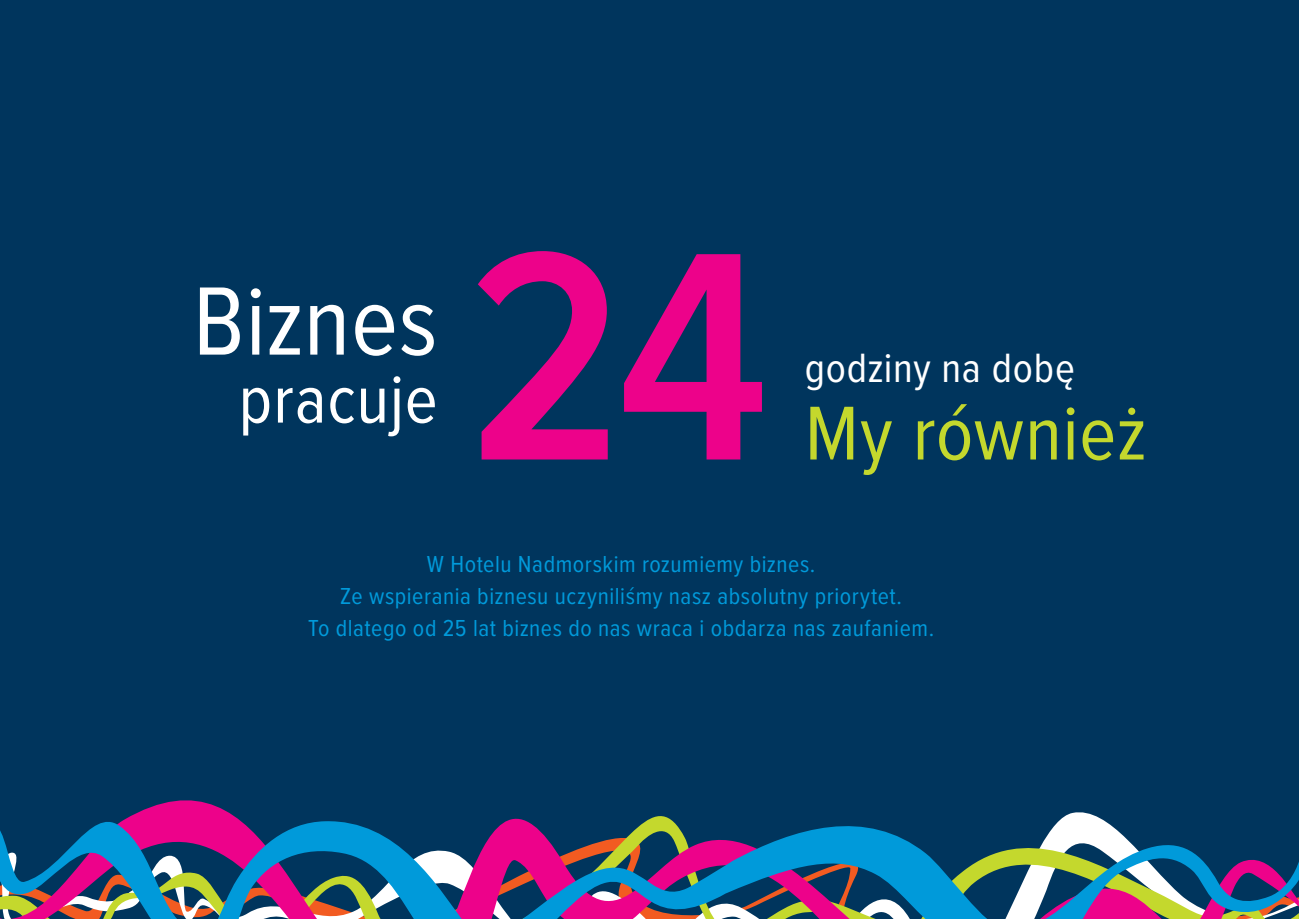
<style>
.page{position:relative;width:1299px;height:919px;background:#fff}
.page>*{position:absolute;margin:0;border:0;box-sizing:border-box;transform-origin:0 0}
.t1{font:600 307.6px "Proxima Nova Cond";color:#ed028a}
.t2{font:100.6px "Proxima Nova Cond";letter-spacing:.005em;color:#fff}
.t3{font:79px "Proxima Nova Cond";letter-spacing:.01em;color:#c4d82d}
.t4{font:70.2px "Proxima Nova Cond";letter-spacing:.01em;color:#fff}
.t5{font:42.4px "Proxima Nova Cond";letter-spacing:.015em;color:#fff}
.t6{font:24px "Proxima Nova Cond";letter-spacing:.025em;color:#009ada}
</style>
<div class="page">
<div style="left:0;top:0;width:1298px;height:918px;background:#00355d"></div>
<svg style="left:0;top:800px;width:1298px;height:118px"></svg>
<p class="t2" style="left:193px;top:261px;width:246px">Biznes</p>
<p class="t4" style="left:238px;top:357px;width:200px">pracuje</p>
<p class="t1" style="left:467px;top:186px;width:303px">24</p>
<p class="t5" style="left:804px;top:342px;width:271px">godziny na dobę</p>
<p class="t3" style="left:804px;top:386px;width:343px">My również</p>
<p class="t6" style="left:427px;top:550px;width:390px">W Hotelu Nadmorskim rozumiemy biznes.</p>
<p class="t6" style="left:340px;top:582px;width:563px">Ze wspierania biznesu uczyniliśmy nasz absolutny priorytet.</p>
<p class="t6" style="left:308px;top:614px;width:627px">To dlatego od 25 lat biznes do nas wraca i obdarza nas zaufaniem.</p>
</div>
